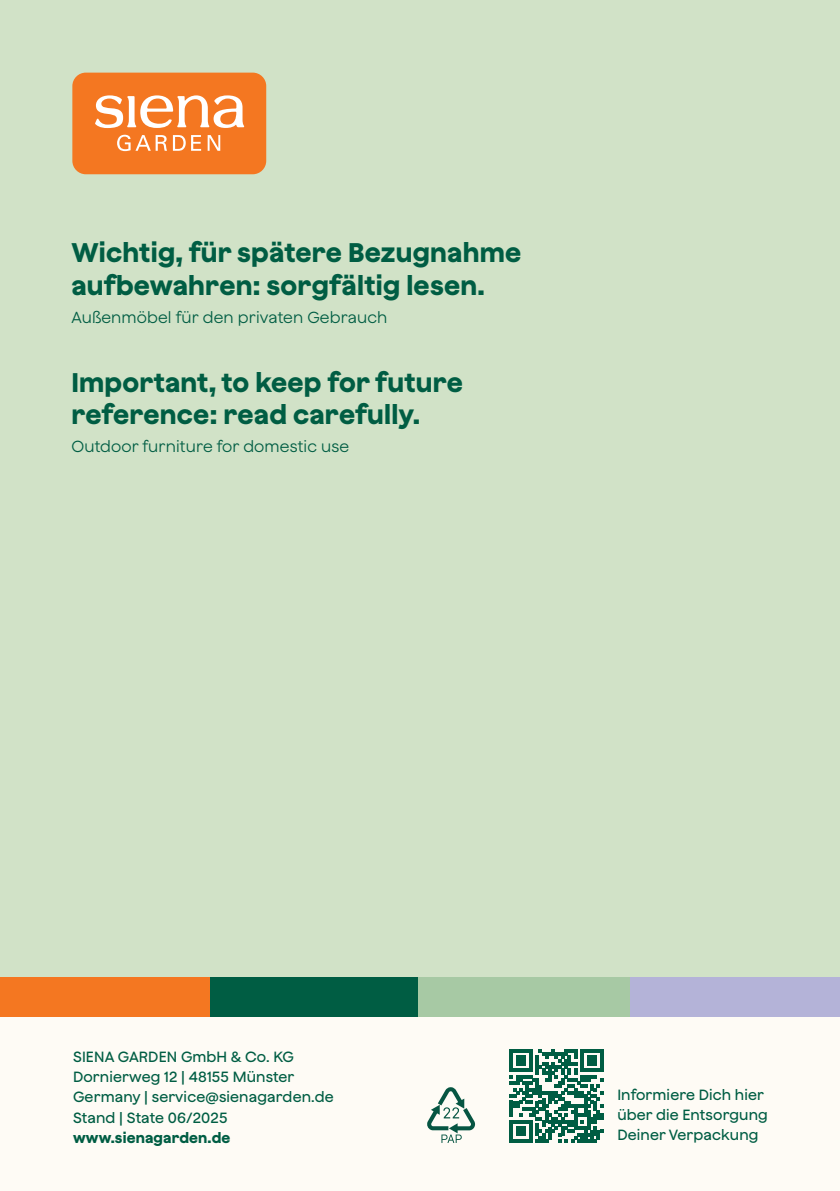
<style>
.page{position:relative;width:840px;height:1191px;background:#fff}
.page>*{position:absolute;margin:0;border:0;box-sizing:border-box;transform-origin:0 0}
.t1{font:700 27px/32.4px "Jokker";letter-spacing:.01em;color:#005d43}
.t2{font:16px "Jokker";letter-spacing:.01em;color:#005d43}
.Fließtext{font:500 14.8px/20.4px "Jokker";letter-spacing:.01em;color:#005d43}
.Copy_100{font:500 14.8px/20px "Jokker";letter-spacing:.01em;color:#005d43}
.Fließtext-2{font:700 14.8px "Jokker";letter-spacing:.01em;color:#005d43}
</style>
<div class="page">
<div style="left:0;top:1005px;width:839px;height:186px;background:#fefbf5"></div>
<svg style="left:427px;top:1087px;width:48px;height:56px"></svg>
<div style="left:0;top:0;width:839px;height:996px;background:#d1e2c7"></div>
<div style="left:72px;top:73px;width:194px;height:101px;background:#f47721;border-radius:13px"></div>
<svg style="left:117px;top:135px;width:50px;height:16px"></svg>
<svg style="left:173px;top:135px;width:28px;height:16px"></svg>
<svg style="left:207px;top:135px;width:13px;height:16px"></svg>
<svg style="left:95px;top:95px;width:149px;height:33px"></svg>
<svg style="left:509px;top:1049px;width:94px;height:93px"></svg>
<div style="left:0;top:976px;width:210px;height:40px;background:#f47721"></div>
<div style="left:210px;top:976px;width:210px;height:40px;background:#005d43"></div>
<div style="left:418px;top:976px;width:212px;height:40px;background:#a7c9a4"></div>
<div style="left:629px;top:976px;width:210px;height:40px;background:#b4b3d8"></div>
<p class="t1" style="left:71px;top:234px;width:451px">Wichtig, für spätere Bezugnahme aufbewahren: sorgfältig lesen.</p>
<p class="t2" style="left:71px;top:306px;width:317px">Außenmöbel für den privaten Gebrauch</p>
<p class="t1" style="left:71px;top:364px;width:393px">Important, to keep for future reference: read carefully.</p>
<p class="t2" style="left:71px;top:435px;width:279px">Outdoor furniture for domestic use</p>
<p class="Fließtext" style="left:73px;top:1045px;width:222px">SIENA GARDEN GmbH &amp; Co. KG</p>
<p class="Fließtext" style="left:73px;top:1065px;width:262px">Dornierweg 12 | 48155 Münster<br>Germany | service@sienagarden.de</p>
<p class="Fließtext" style="left:73px;top:1106px;width:156px">Stand | State 06/2025</p>
<p class="Fließtext-2" style="left:73px;top:1127px;width:159px">www.sienagarden.de</p>
<p class="Copy_100" style="left:617px;top:1083px;width:148px">Informiere Dich hier</p>
<p class="Copy_100" style="left:617px;top:1103px;width:152px">über die Entsorgung<br>Deiner Verpackung</p>
</div>
